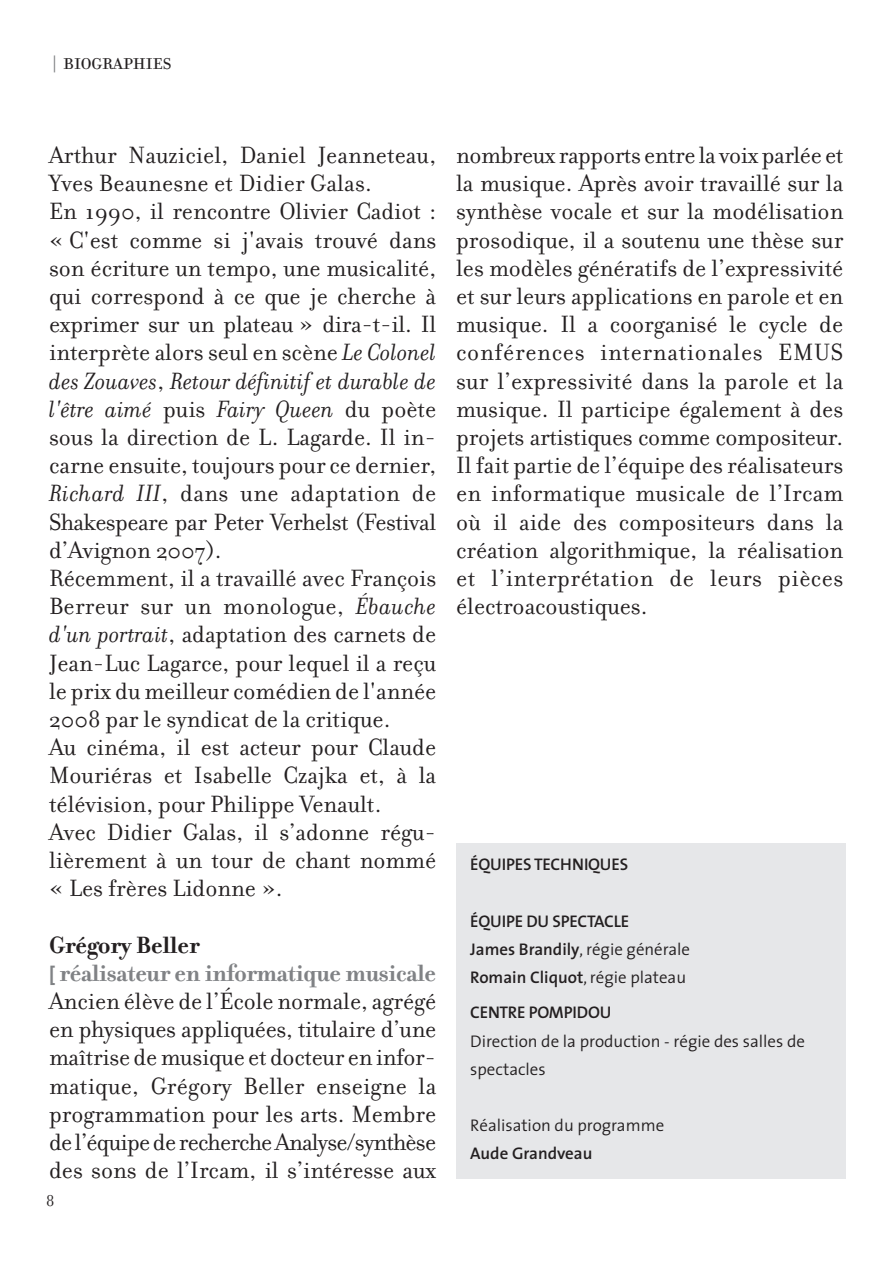
<style>
.page{position:relative;width:893px;height:1263px;background:#fff}
.page>*{position:absolute;margin:0;border:0;box-sizing:border-box;transform-origin:0 0}
.t1{font:25.35px/28.2px "Filosofia";color:#231f20}
.t2{font:600 16.95px/28.2px "The Sans";letter-spacing:-.015em;color:#231f20}
.t3{font:300 16.95px/28.2px "The Sans";color:#231f20}
.t4{font:16.95px "Filosofia Unicase";color:#231f20}
.t5{font:16.95px "Filosofia";color:#231f20}
.s1{font-style:italic}
.s2{font-weight:700}
.s3{font-family:"The Sans";font-weight:700;font-size:19.8px;color:#808285}
.s4{font-weight:700;color:#808285}
.s5{font-weight:300}
</style>
<div class="page">
<div style="left:456px;top:844px;width:390px;height:335px;background:#e6e7e9"></div>
<p class="t4" style="left:63px;top:54px;width:110px">BIOGRAPHIES</p>
<p class="t1" style="left:49px;top:144px;width:388px">Arthur Nauziciel, Daniel Jeanneteau, Yves Beaunesne et Didier Galas.<br>En 1990, il rencontre Olivier Cadiot : « C'est comme si j'avais trouvé dans son écriture un tempo, une musicalité, qui correspond à ce que je cherche à exprimer sur un plateau » dira-t-il. Il interprète alors seul en scène <span class="s1">Le Colonel des Zouaves</span>, <span class="s1">Retour définitif et durable de l'être aimé</span> puis <span class="s1">Fairy Queen</span> du poète sous la direction de L. Lagarde. Il in&shy;carne ensuite, toujours pour ce dernier, <span class="s1">Richard III</span>, dans une adaptation de Shakespeare par Peter Verhelst (Festival d’Avignon 2007).<br>Récemment, il a travaillé avec François Berreur sur un monologue, <span class="s1">Ébauche d'un portrait</span>, adaptation des carnets de Jean-Luc Lagarce, pour lequel il a reçu le prix du meilleur comédien de l'année 2008 par le syndicat de la critique.<br>Au cinéma, il est acteur pour Claude Mouriéras et Isabelle Czajka et, à la télévision, pour Philippe Venault.<br>Avec Didier Galas, il s’adonne régu&shy;lièrement à un tour de chant nommé « Les frères Lidonne ».</p>
<p class="t1" style="left:49px;top:934px;width:388px"><span class="s2">Grégory Beller<br></span><span class="s3">[</span> <span class="s4">réalisateur en informatique musicale </span>Ancien élève de l’École normale, agrégé en physiques appliquées, titulaire d’une maîtrise de musique et docteur en infor&shy;matique, Grégory Beller enseigne la programmation pour les arts. Membre de l’équipe de recherche Analyse/synthèse des sons de l’Ircam, il s’intéresse aux</p>
<p class="t5" style="left:46px;top:1195px;width:10px">8</p>
<p class="t1" style="left:456px;top:144px;width:388px;text-align:justify">nombreux rapports entre la voix parlée et la musique. Après avoir travaillé sur la synthèse vocale et sur la modélisation prosodique, il a soutenu une thèse sur les modèles génératifs de l’expressivité et sur leurs applications en parole et en musique. Il a coorganisé le cycle de conférences internationales EMUS sur l’expressivité dans la parole et la musique. Il participe également à des projets artistiques comme compositeur.<br>Il fait partie de l’équipe des réalisateurs en informatique musicale de l’Ircam où il aide des compositeurs dans la création algorithmique, la réalisation et l’interprétation de leurs pièces électroacoustiques.</p>
<p class="t2" style="left:470px;top:852px;width:159px">ÉQUIPES TECHNIQUES</p>
<p class="t2" style="left:470px;top:908px;width:221px">ÉQUIPE DU SPECTACLE<br>James Brandily<span class="s5">, régie générale<br></span>Romain Cliquot<span class="s5">, régie plateau</span></p>
<p class="t2" style="left:470px;top:1000px;width:142px">CENTRE POMPIDOU</p>
<p class="t3" style="left:470px;top:1028px;width:336px">Direction de la production - régie des salles de spectacles</p>
<p class="t3" style="left:470px;top:1113px;width:195px">Réalisation du programme</p>
<p class="t2" style="left:470px;top:1141px;width:124px">Aude Grandveau</p>
</div>
